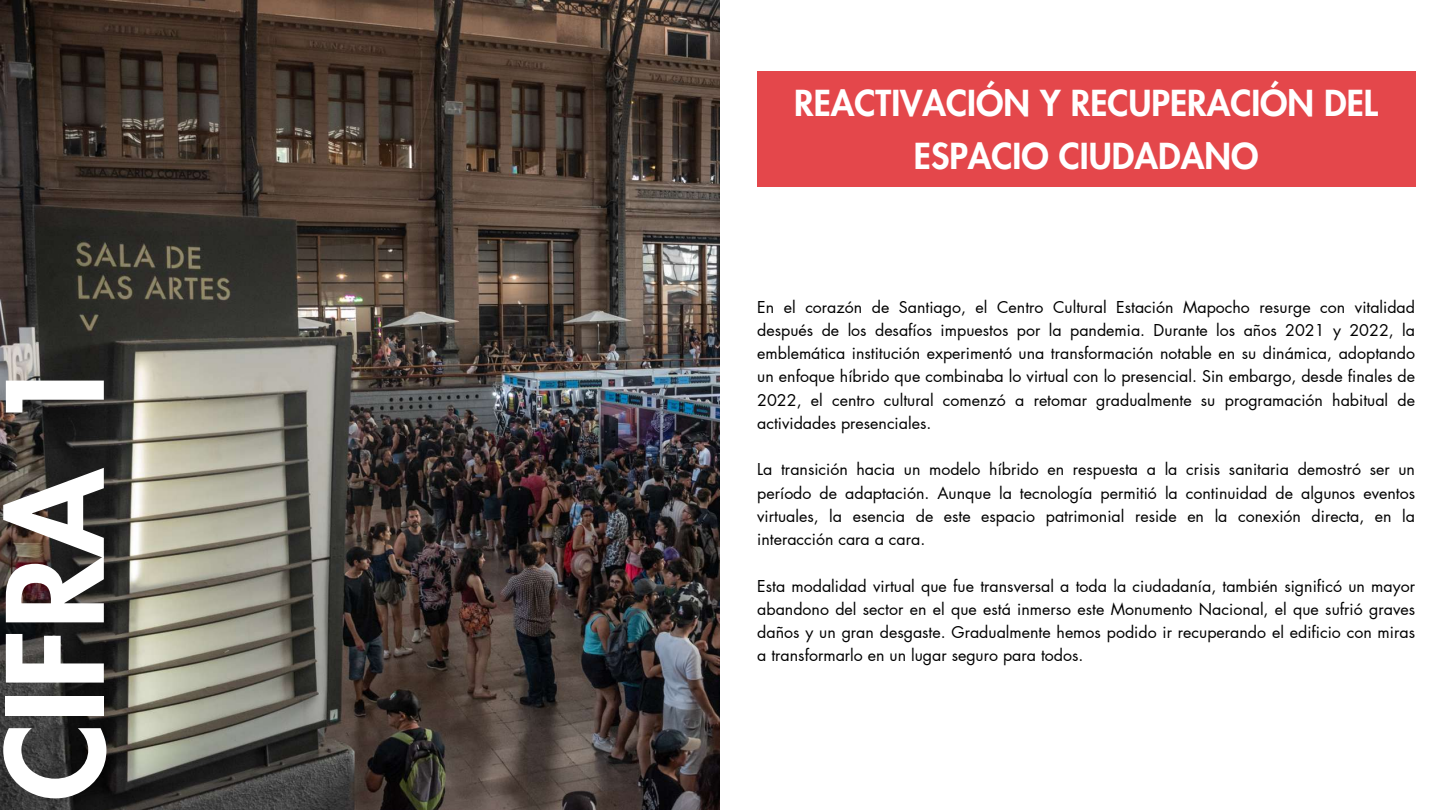
<style>
.page{position:relative;width:1440px;height:810px;background:#fff}
.page>*{position:absolute;margin:0;border:0;box-sizing:border-box;transform-origin:0 0}
.t1{font:800 130px "Futura LT Pro";color:#fff}
.t2{font:800 35px/52.5px "Futura LT Pro";color:#fff;text-align:center}
.t3{font:16px/23.2px "Futura LT Pro";color:#000;text-align:justify}
</style>
<div class="page">
<img style="left:0;top:0;width:720px;height:810px">
<div style="left:757px;top:72px;width:658px;height:115px;background:#e4474b"></div>
<h1 class="t1" style="left:-3px;top:801px;width:446px;rotate:-90deg">CIFRA 1</h1>
<h2 class="t2" style="left:794px;top:79px;width:585px">REACTIVACIÓN Y RECUPERACIÓN DEL<br>ESPACIO CIUDADANO</h2>
<p class="t3" style="left:757px;top:296px;width:659px">En el corazón de Santiago, el Centro Cultural Estación Mapocho resurge con vitalidad después de los desafíos impuestos por la pandemia. Durante los años 2021 y 2022, la emblemática institución experimentó una transformación notable en su dinámica, adoptando un enfoque híbrido que combinaba lo virtual con lo presencial. Sin embargo, desde finales de 2022, el centro cultural comenzó a retomar gradualmente su programación habitual de actividades presenciales.</p>
<p class="t3" style="left:757px;top:459px;width:659px">La transición hacia un modelo híbrido en respuesta a la crisis sanitaria demostró ser un período de adaptación. Aunque la tecnología permitió la continuidad de algunos eventos virtuales, la esencia de este espacio patrimonial reside en la conexión directa, en la interacción cara a cara.</p>
<p class="t3" style="left:757px;top:575px;width:659px">Esta modalidad virtual que fue transversal a toda la ciudadanía, también significó un mayor abandono del sector en el que está inmerso este Monumento Nacional, el que sufrió graves daños y un gran desgaste. Gradualmente hemos podido ir recuperando el edificio con miras a transformarlo en un lugar seguro para todos.</p>
</div>
